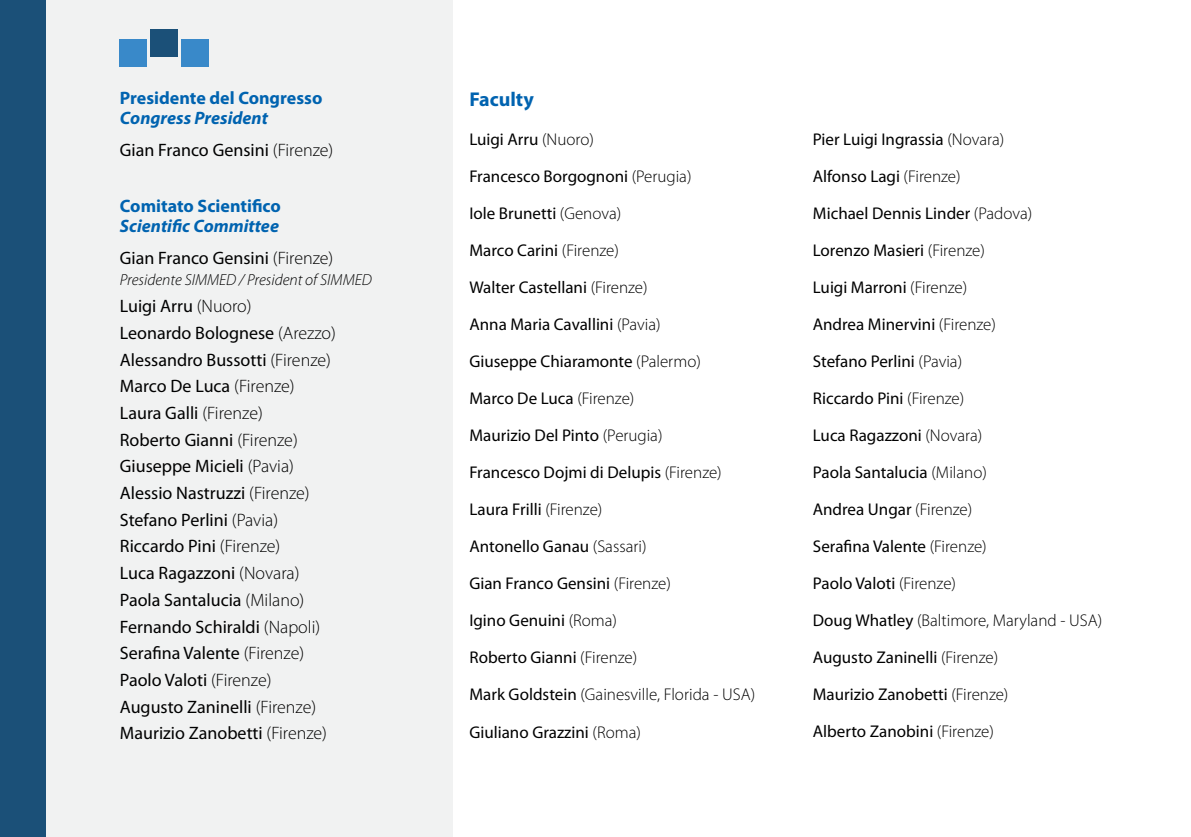
<style>
.page{position:relative;width:1191px;height:837px;background:#fff}
.page>*{position:absolute;margin:0;border:0;box-sizing:border-box;transform-origin:0 0}
.t1{font:700 20px "Myriad Pro";color:#0063b0}
.t2{font:18px/26.6px "Myriad Pro";color:#000}
.t3{font:italic 700 18px/31.4px "Myriad Pro";color:#0063b0}
.t4{font:700 18px "Myriad Pro";color:#0063b0}
.t5{font:17px/37px "Myriad Pro";color:#000}
.t6{font:italic 300 16px "Myriad Pro";color:#000}
.s1{font-weight:400;font-style:normal;color:#000}
.s2{font-weight:300;font-style:normal;color:#000}
.s3{font-weight:300}
</style>
<div class="page">
<div style="left:0;top:0;width:453px;height:836px;background:#f1f2f2"></div>
<div style="left:120px;top:39px;width:27px;height:27px;background:#3989c9"></div>
<div style="left:151px;top:29px;width:27px;height:27px;background:#1b5078"></div>
<div style="left:182px;top:39px;width:27px;height:27px;background:#3989c9"></div>
<div style="left:0;top:0;width:46px;height:836px;background:#1b5078"></div>
<p class="t4" style="left:120px;top:89px;width:204px">Presidente del Congresso</p>
<p class="t3" style="left:120px;top:104px;width:215px">Congress President<br><span class="s1">Gian Franco Gensini</span> <span class="s2">(Firenze)</span></p>
<p class="t4" style="left:120px;top:197px;width:162px">Comitato Scientifico</p>
<p class="t3" style="left:120px;top:211px;width:215px;line-height:32.4px">Scientific Committee<br><span class="s1">Gian Franco Gensini</span> <span class="s2">(Firenze)</span></p>
<p class="t6" style="left:120px;top:274px;width:253px">Presidente SIMMED / President of SIMMED</p>
<p class="t2" style="left:120px;top:294px;width:217px">Luigi Arru <span class="s3">(Nuoro)<br></span>Leonardo Bolognese <span class="s3">(Arezzo)<br></span>Alessandro Bussotti <span class="s3">(Firenze)<br></span>Marco De Luca <span class="s3">(Firenze)<br></span>Laura Galli <span class="s3">(Firenze)<br></span>Roberto Gianni <span class="s3">(Firenze)<br></span>Giuseppe Micieli <span class="s3">(Pavia)<br></span>Alessio Nastruzzi <span class="s3">(Firenze)<br></span>Stefano Perlini <span class="s3">(Pavia)<br></span>Riccardo Pini <span class="s3">(Firenze)<br></span>Luca Ragazzoni <span class="s3">(Novara)<br></span>Paola Santalucia <span class="s3">(Milano)<br></span>Fernando Schiraldi <span class="s3">(Napoli)<br></span>Serafina Valente <span class="s3">(Firenze)<br></span>Paolo Valoti <span class="s3">(Firenze)<br></span>Augusto Zaninelli <span class="s3">(Firenze)<br></span>Maurizio Zanobetti <span class="s3">(Firenze)</span></p>
<p class="t1" style="left:469px;top:89px;width:66px">Faculty</p>
<p class="t5" style="left:469px;top:122px;width:287px">Luigi Arru <span class="s3">(Nuoro)<br></span>Francesco Borgognoni <span class="s3">(Perugia)<br></span>Iole Brunetti <span class="s3">(Genova)<br></span>Marco Carini <span class="s3">(Firenze)<br></span>Walter Castellani <span class="s3">(Firenze)<br></span>Anna Maria Cavallini <span class="s3">(Pavia)<br></span>Giuseppe Chiaramonte <span class="s3">(Palermo)<br></span>Marco De Luca <span class="s3">(Firenze)<br></span>Maurizio Del Pinto <span class="s3">(Perugia)<br></span>Francesco Dojmi di Delupis <span class="s3">(Firenze)<br></span>Laura Frilli <span class="s3">(Firenze)<br></span>Antonello Ganau <span class="s3">(Sassari)<br></span>Gian Franco Gensini <span class="s3">(Firenze)<br></span>Igino Genuini <span class="s3">(Roma)<br></span>Roberto Gianni <span class="s3">(Firenze)<br></span>Mark Goldstein <span class="s3">(Gainesville, Florida - USA)<br></span>Giuliano Grazzini <span class="s3">(Roma)</span></p>
<p class="t5" style="left:813px;top:122px;width:291px">Pier Luigi Ingrassia <span class="s3">(Novara)<br></span>Alfonso Lagi <span class="s3">(Firenze)<br></span>Michael Dennis Linder <span class="s3">(Padova)<br></span>Lorenzo Masieri <span class="s3">(Firenze)<br></span>Luigi Marroni <span class="s3">(Firenze)<br></span>Andrea Minervini <span class="s3">(Firenze)<br></span>Stefano Perlini <span class="s3">(Pavia)<br></span>Riccardo Pini <span class="s3">(Firenze)<br></span>Luca Ragazzoni <span class="s3">(Novara)<br></span>Paola Santalucia <span class="s3">(Milano)<br></span>Andrea Ungar <span class="s3">(Firenze)<br></span>Serafina Valente <span class="s3">(Firenze)<br></span>Paolo Valoti <span class="s3">(Firenze)<br></span>Doug Whatley <span class="s3">(Baltimore, Maryland - USA)<br></span>Augusto Zaninelli <span class="s3">(Firenze)<br></span>Maurizio Zanobetti <span class="s3">(Firenze)<br></span>Alberto Zanobini <span class="s3">(Firenze)</span></p>
</div>
